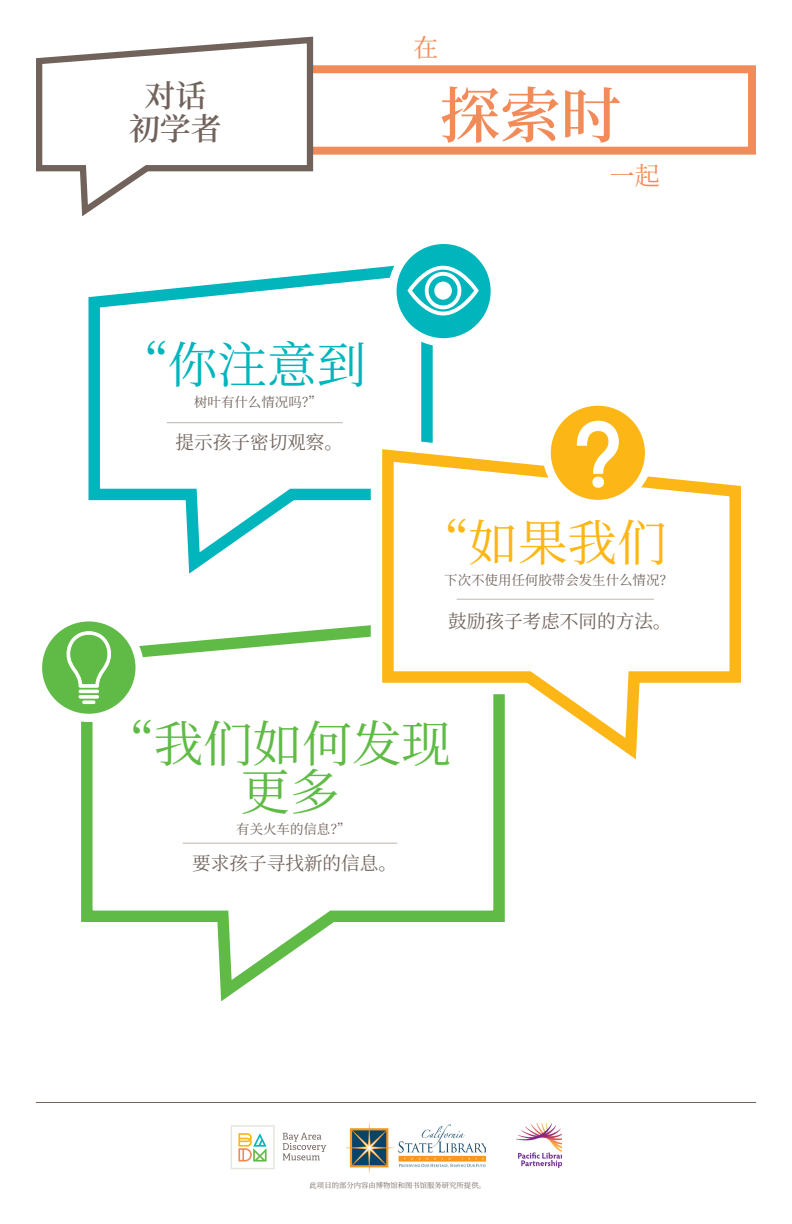
<style>
.page{position:relative;width:792px;height:1224px;background:#fff}
.page>*{position:absolute;margin:0;border:0;box-sizing:border-box;transform-origin:0 0}
.t1{font:600 60.5px "Noto Serif CJ Ksc";color:#f28b5a}
.t2{font:49.6px "Noto Serif CJ Ksc";color:#60bb46}
.t3{font:49.6px "Noto Serif CJ Ksc";color:#00b5bc}
.t4{font:49.6px "Noto Serif CJ Ksc";color:#fcb615}
.t5{font:600 30.9px/32.9px "Noto Serif CJ Ksc";color:#71635c;text-align:center}
.t6{font:25.2px "Noto Serif CJ Ksc";color:#f28b5a}
.t7{font:18.6px "Noto Serif CJ Ksc";color:#71635c}
.t8{font:13.5px "Noto Serif CJ Ksc";color:#71635c}
.t9{font:7.3px "Noto Serif CJ Ksc";color:#71635c}
</style>
<div class="page">
<hr style="left:36px;top:1102px;width:720px;height:1px;background:#71635c">
<svg style="left:283px;top:1133px;width:43px;height:27px"></svg>
<svg style="left:231px;top:1125px;width:44px;height:44px"></svg>
<img style="left:347px;top:1121px;width:139px;height:53px">
<img style="left:516px;top:1123px;width:45px;height:44px">
<svg style="left:81px;top:626px;width:424px;height:376px"></svg>
<svg style="left:88px;top:265px;width:345px;height:309px"></svg>
<hr style="left:167px;top:422px;width:176px;height:1px;background:#bdb3af">
<svg style="left:354px;top:418px;width:151px;height:395px"></svg>
<svg style="left:392px;top:240px;width:103px;height:102px;fill:#00b5bc"></svg>
<div style="left:388px;top:236px;width:111px;height:110px;border:8px solid #fff;border-radius:50%"></div>
<svg style="left:408px;top:266px;width:71px;height:50px"></svg>
<div style="left:434px;top:282px;width:18px;height:18px;background:#fff;border-radius:50%"></div>
<svg style="left:376px;top:443px;width:365px;height:327px"></svg>
<hr style="left:183px;top:843px;width:214px;height:1px;background:#bdb3af">
<hr style="left:457px;top:599px;width:197px;height:1px;background:#bdb3af">
<svg style="left:547px;top:402px;width:102px;height:102px;background:#fcc13a"></svg>
<div style="left:543px;top:397px;width:110px;height:111px;border:8px solid #fff;border-radius:50%"></div>
<svg style="left:576px;top:397px;width:44px;height:91px"></svg>
<svg style="left:36px;top:616px;width:105px;height:104px;fill:#60bb46"></svg>
<div style="left:34px;top:613px;width:110px;height:109px;border:8px solid #fff;border-radius:50%"></div>
<div style="left:79px;top:690px;width:20px;height:3px;border:1px solid #fff"></div>
<div style="left:79px;top:695px;width:20px;height:4px;border:1px solid #fff"></div>
<div style="left:82px;top:700px;width:13px;height:4px;border:1px solid #fff"></div>
<svg style="left:66px;top:631px;width:46px;height:57px"></svg>
<div style="left:238px;top:65px;width:518px;height:90px;border:8px solid #f28b5a"></div>
<svg style="left:36px;top:36px;width:280px;height:181px"></svg>
<h3 class="t5" style="left:129px;top:80px;width:94px">对话初学者</h3>
<h3 class="t6" style="left:413px;top:33px;width:27px">在</h3>
<h1 class="t1" style="left:440px;top:81px;width:183px">探索时</h1>
<h3 class="t6" style="left:609px;top:162px;width:52px">一起</h3>
<h2 class="t3" style="left:119px;top:337px;width:248px">“你注意到</h2>
<p class="t8" style="left:194px;top:395px;width:129px">树叶有什么情况吗？”</p>
<h3 class="t7" style="left:176px;top:432px;width:169px">提示孩子密切观察。</h3>
<h2 class="t4" style="left:420px;top:514px;width:248px">“如果我们</h2>
<p class="t8" style="left:444px;top:572px;width:230px">下次不使用任何胶带会发生什么情况？</p>
<h3 class="t7" style="left:448px;top:610px;width:225px">鼓励孩子考虑不同的方法。</h3>
<h2 class="t2" style="left:105px;top:716px;width:348px">“我们如何发现</h2>
<h2 class="t2" style="left:240px;top:764px;width:101px">更多</h2>
<p class="t8" style="left:236px;top:821px;width:116px">有关火车的信息？”</p>
<h3 class="t7" style="left:192px;top:852px;width:206px">要求孩子寻找新的信息。</h3>
<p class="t9" style="left:310px;top:1181px;width:178px">此项目的部分内容由博物馆和图书馆服务研究所提供。</p>
</div>
